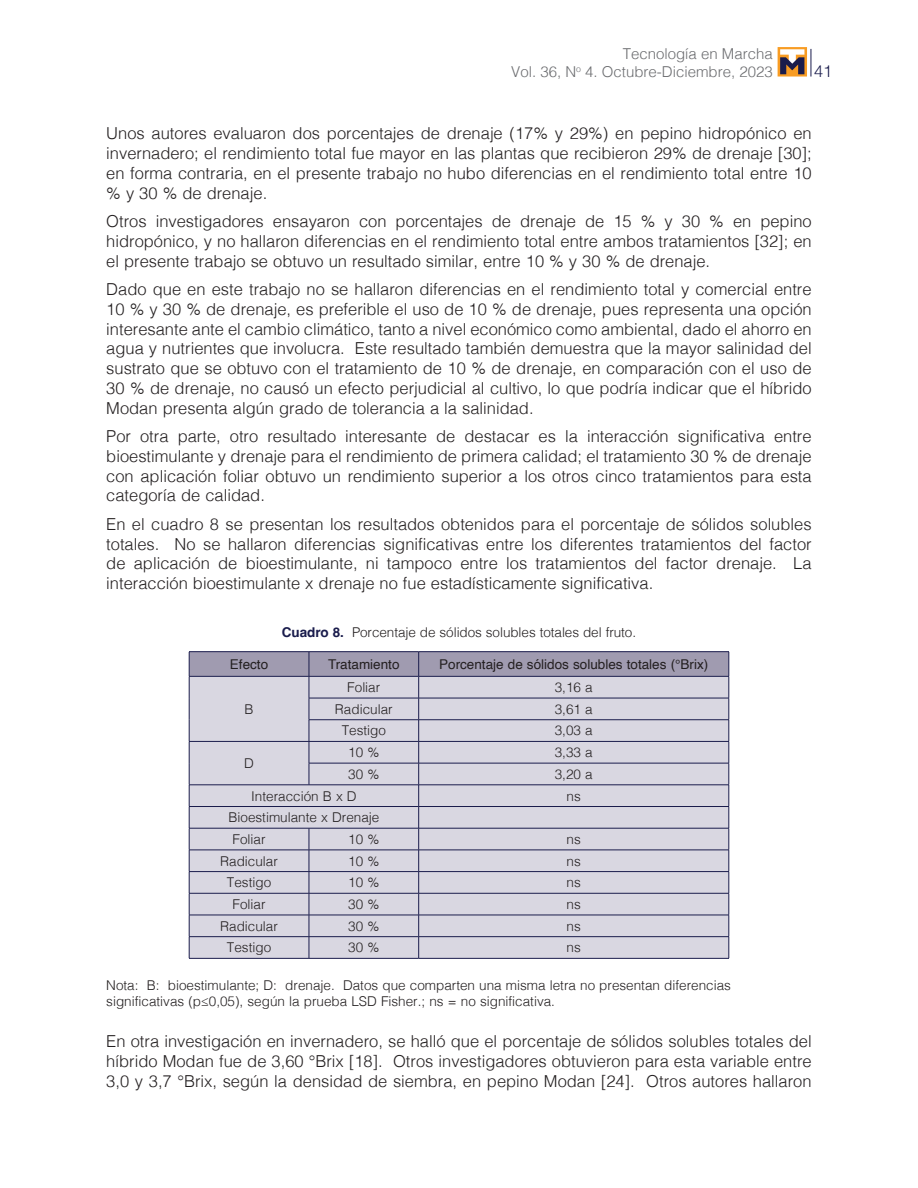
<style>
.page{position:relative;width:918px;height:1188px;background:#fff}
.page>*{position:absolute;margin:0;border:0;box-sizing:border-box;transform-origin:0 0}
.t1{font:300 16.5px/19.8px "Helvetica";color:#231f20;text-align:justify}
.t2{font:300 16.5px "Helvetica Neue";color:#1a1c4c}
.t3{font:300 15px/18px "Helvetica";color:#6c6d70;text-align:right}
.t4{font:300 13.5px/21.8px "Helvetica";color:#231f20}
.t5{font:13.5px "Helvetica";color:#231f20}
.s1{font-weight:700;color:#1a1c4c}
</style>
<div class="page">
<svg style="left:811px;top:49px;width:1px;height:28px"></svg>
<svg style="left:778px;top:47px;width:29px;height:30px"></svg>
<svg style="left:780px;top:49px;width:24px;height:25px"></svg>
<hr style="left:189px;top:651px;width:120px;height:1px;background:#1a1c4c">
<hr style="left:309px;top:651px;width:110px;height:1px;background:#1a1c4c">
<hr style="left:419px;top:651px;width:310px;height:1px;background:#1a1c4c">
<svg style="left:189px;top:652px;width:541px;height:306px;background:#cbc9d6"></svg>
<hr style="left:189px;top:958px;width:120px;height:1px;background:#1a1c4c">
<hr style="left:309px;top:958px;width:110px;height:1px;background:#1a1c4c">
<hr style="left:419px;top:958px;width:310px;height:1px;background:#1a1c4c">
<p class="t3" style="left:511px;top:43px;width:263px">Tecnología en Marcha<br>Vol. 36, N<sup>o</sup> 4. Octubre-Diciembre, 2023</p>
<p class="t2" style="left:814px;top:57px;width:20px">41</p>
<p class="t1" style="left:106px;top:122px;width:707px">Unos autores evaluaron dos porcentajes de drenaje (17% y 29%) en pepino hidropónico en invernadero; el rendimiento total fue mayor en las plantas que recibieron 29% de drenaje [30]; en forma contraria, en el presente trabajo no hubo diferencias en el rendimiento total entre 10 % y 30 % de drenaje.</p>
<p class="t1" style="left:106px;top:210px;width:707px">Otros investigadores ensayaron con porcentajes de drenaje de 15 % y 30 % en pepino hidropónico, y no hallaron diferencias en el rendimiento total entre ambos tratamientos [32]; en el presente trabajo se obtuvo un resultado similar, entre 10 % y 30 % de drenaje.</p>
<p class="t1" style="left:106px;top:278px;width:707px">Dado que en este trabajo no se hallaron diferencias en el rendimiento total y comercial entre 10 % y 30 % de drenaje, es preferible el uso de 10 % de drenaje, pues representa una opción interesante ante el cambio climático, tanto a nivel económico como ambiental, dado el ahorro en agua y nutrientes que involucra. Este resultado también demuestra que la mayor salinidad del sustrato que se obtuvo con el tratamiento de 10 % de drenaje, en comparación con el uso de 30 % de drenaje, no causó un efecto perjudicial al cultivo, lo que podría indicar que el híbrido Modan presenta algún grado de tolerancia a la salinidad.</p>
<p class="t1" style="left:106px;top:425px;width:707px">Por otra parte, otro resultado interesante de destacar es la interacción significativa entre bioestimulante y drenaje para el rendimiento de primera calidad; el tratamiento 30 % de drenaje con aplicación foliar obtuvo un rendimiento superior a los otros cinco tratamientos para esta categoría de calidad.</p>
<p class="t1" style="left:106px;top:513px;width:707px">En el cuadro 8 se presentan los resultados obtenidos para el porcentaje de sólidos solubles totales. No se hallaron diferencias significativas entre los diferentes tratamientos del factor de aplicación de bioestimulante, ni tampoco entre los tratamientos del factor drenaje. La interacción bioestimulante x drenaje no fue estadísticamente significativa.</p>
<p class="t4" style="left:282px;top:620px;width:356px"><span class="s1">Cuadro 8.</span> Porcentaje de sólidos solubles totales del fruto.</p>
<p class="t5" style="left:230px;top:654px;width:40px">Efecto</p>
<p class="t5" style="left:328px;top:654px;width:73px">Tratamiento</p>
<p class="t5" style="left:439px;top:654px;width:271px">Porcentaje de sólidos solubles totales (°Brix)</p>
<p class="t4" style="left:245px;top:697px;width:11px">B</p>
<p class="t4" style="left:347px;top:675px;width:35px">Foliar</p>
<p class="t4" style="left:555px;top:675px;width:39px">3,16 a</p>
<p class="t4" style="left:335px;top:697px;width:59px">Radicular</p>
<p class="t4" style="left:555px;top:697px;width:39px">3,61 a</p>
<p class="t4" style="left:342px;top:719px;width:46px">Testigo</p>
<p class="t4" style="left:555px;top:719px;width:39px">3,03 a</p>
<p class="t4" style="left:348px;top:741px;width:33px">10 %</p>
<p class="t4" style="left:555px;top:741px;width:39px">3,33 a</p>
<p class="t4" style="left:348px;top:762px;width:33px">30 %</p>
<p class="t4" style="left:555px;top:762px;width:39px">3,20 a</p>
<p class="t4" style="left:251px;top:784px;width:107px">Interacción B x D</p>
<p class="t4" style="left:567px;top:784px;width:16px">ns</p>
<p class="t4" style="left:229px;top:806px;width:152px">Bioestimulante x Drenaje<br>Foliar</p>
<p class="t4" style="left:244px;top:751px;width:11px">D</p>
<p class="t4" style="left:348px;top:827px;width:33px">10 %</p>
<p class="t4" style="left:567px;top:827px;width:16px">ns</p>
<p class="t4" style="left:220px;top:849px;width:59px">Radicular</p>
<p class="t4" style="left:348px;top:849px;width:33px">10 %</p>
<p class="t4" style="left:567px;top:849px;width:16px">ns</p>
<p class="t4" style="left:227px;top:871px;width:46px">Testigo</p>
<p class="t4" style="left:348px;top:871px;width:33px">10 %</p>
<p class="t4" style="left:567px;top:871px;width:16px">ns</p>
<p class="t4" style="left:233px;top:892px;width:35px">Foliar</p>
<p class="t4" style="left:348px;top:892px;width:33px">30 %</p>
<p class="t4" style="left:567px;top:892px;width:16px">ns</p>
<p class="t4" style="left:220px;top:914px;width:59px">Radicular</p>
<p class="t4" style="left:348px;top:914px;width:33px">30 %</p>
<p class="t4" style="left:567px;top:914px;width:16px">ns</p>
<p class="t4" style="left:227px;top:936px;width:46px">Testigo</p>
<p class="t4" style="left:348px;top:936px;width:33px">30 %</p>
<p class="t4" style="left:567px;top:936px;width:16px">ns</p>
<p class="t4" style="left:106px;top:976px;width:626px;line-height:16.2px">Nota: B: bioestimulante; D: drenaje. Datos que comparten una misma letra no presentan diferencias significativas (p≤0,05), según la prueba LSD Fisher.; ns = no significativa.</p>
<p class="t1" style="left:106px;top:1030px;width:707px">En otra investigación en invernadero, se halló que el porcentaje de sólidos solubles totales del híbrido Modan fue de 3,60 °Brix [18]. Otros investigadores obtuvieron para esta variable entre 3,0 y 3,7 °Brix, según la densidad de siembra, en pepino Modan [24]. Otros autores hallaron</p>
</div>
